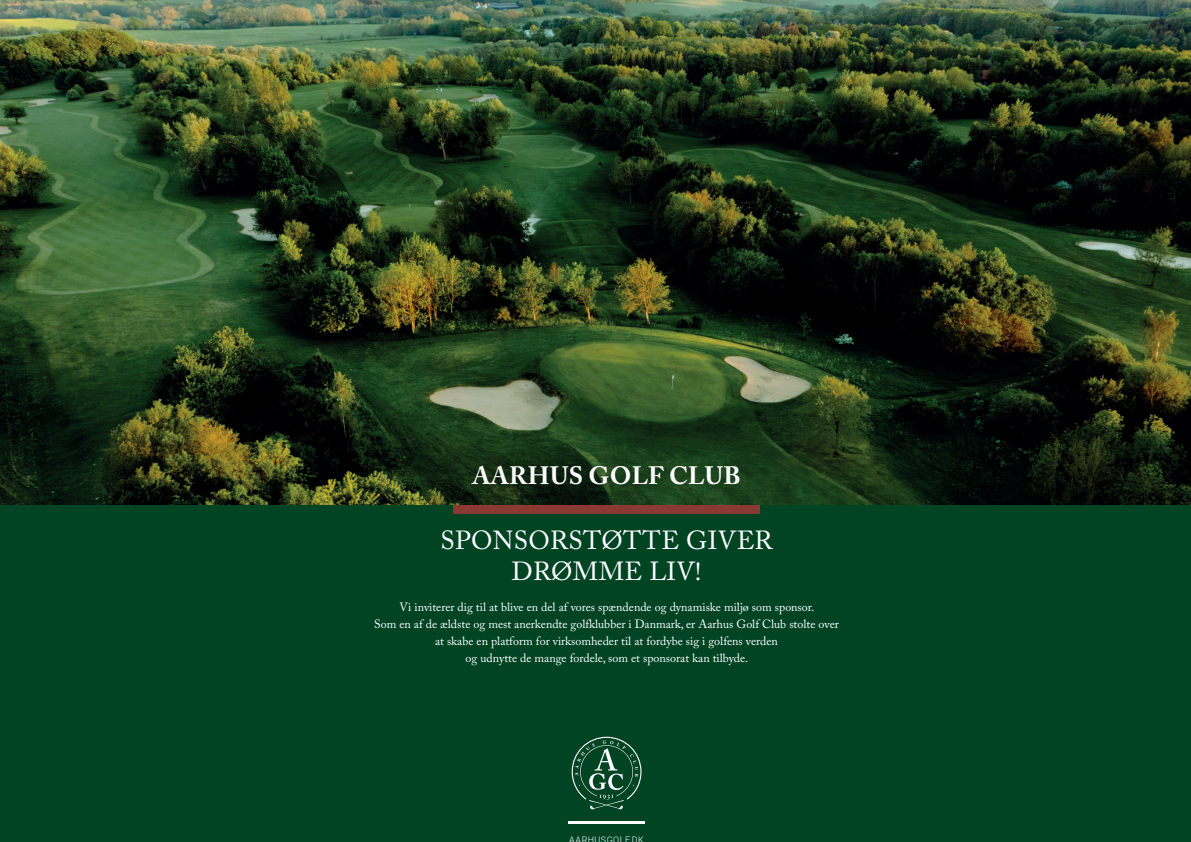
<style>
.page{position:relative;width:1191px;height:842px;background:#fff}
.page>*{position:absolute;margin:0;border:0;box-sizing:border-box;transform-origin:0 0}
.t1{font:26px/31.2px "Adobe Caslon Pro";letter-spacing:.015em;color:#fff;text-align:center}
.t2{font:700 25px "Adobe Caslon Pro";letter-spacing:.015em;color:#fff}
.t3{font:12px/17px "Adobe Caslon Pro";color:#fff;text-align:center}
.t4{font:300 9px "Roboto";letter-spacing:.05em;color:#fff}
</style>
<div class="page">
<div style="left:0;top:256px;width:1191px;height:586px;background:#004423"></div>
<div style="left:453px;top:494px;width:306px;height:20px;background:#8a3933"></div>
<hr style="left:568px;top:821px;width:77px;height:3px;background:#fff">
<svg style="left:571px;top:737px;width:70px;height:72px"></svg>
<img style="left:0;top:0;width:1191px;height:505px">
<h2 class="t2" style="left:472px;top:461px;width:270px">AARHUS GOLF CLUB</h2>
<h1 class="t1" style="left:440px;top:524px;width:333px">SPONSORSTØTTE GIVER<br>DRØMME LIV!</h1>
<p class="t3" style="left:374px;top:598px;width:466px">Vi inviterer dig til at blive en del af vores spændende og dynamiske miljø som sponsor.<br>Som en af de ældste og mest anerkendte golfklubber i Danmark, er Aarhus Golf Club stolte over at skabe en platform for virksomheder til at fordybe sig i golfens verden<br>og udnytte de mange fordele, som et sponsorat kan tilbyde.</p>
<p class="t4" style="left:569px;top:833px;width:76px">AARHUSGOLFDK</p>
</div>
